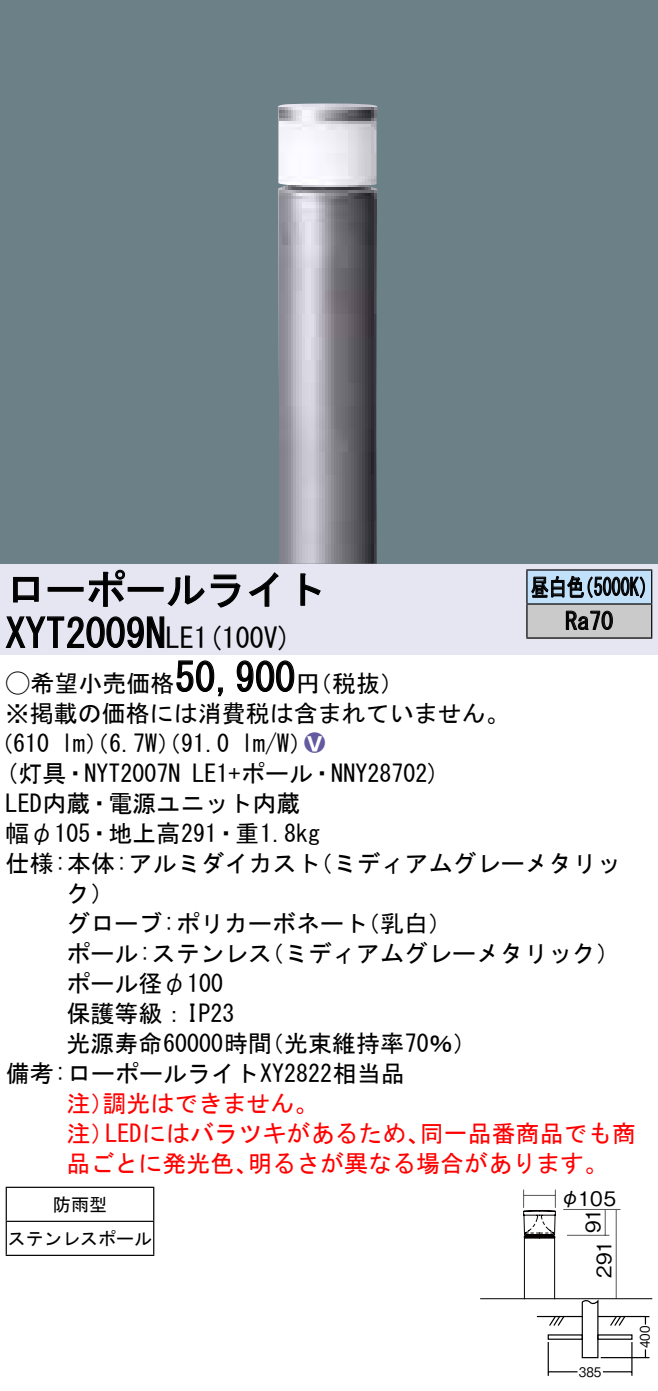
<style>
.page{position:relative;width:658px;height:1391px;background:#fff}
.page>*{position:absolute;margin:0;border:0;box-sizing:border-box;transform-origin:0 0}
.t1{font:40px "MS Gothic";color:#000}
.t2{font:28px "MS Gothic";color:#000}
.t3{font:24px/30px "MS Gothic";color:#000}
.t4{font:24px "MS Gothic";color:#f00}
.t5{font:24px/34px "MS Gothic";color:#000;scale:.75 1}
.t6{font:24px "Ford Classification 1";color:#635aa0}
.t7{font:20px "Gothic BBB Pro Medium 90 pv RKSJ H";color:#000}
.t8{font:18px/34px "MS Gothic";color:#000;text-align:center}
.t9{font:13.2px "Gothic BBB Pro Medium 90 pv RKSJ H";color:#000;scale:.9 1}
.s1{font-size:40px}
.s2{font-family:"Ford Classification 1"}
.s3{color:#fff}
</style>
<div class="page">
<div style="left:0;top:0;width:658px;height:564px;background:#6c8087"></div>
<img style="left:278px;top:103px;width:99px;height:461px">
<div style="left:0;top:564px;width:658px;height:90px;background:#e6e5f2"></div>
<svg style="left:13px;top:576px;width:26px;height:27px"></svg>
<div style="left:48px;top:587px;width:36px;height:5px;border:1px solid #000"></div>
<svg style="left:88px;top:569px;width:37px;height:38px"></svg>
<div style="left:128px;top:587px;width:36px;height:5px;border:1px solid #000"></div>
<svg style="left:167px;top:574px;width:73px;height:34px"></svg>
<svg style="left:249px;top:572px;width:29px;height:35px"></svg>
<svg style="left:300px;top:573px;width:21px;height:33px"></svg>
<svg style="left:5px;top:616px;width:160px;height:32px"></svg>
<svg style="left:176px;top:660px;width:47px;height:37px"></svg>
<svg style="left:236px;top:660px;width:59px;height:32px"></svg>
<hr style="left:6px;top:1187px;width:148px;height:1px;background:#000">
<hr style="left:6px;top:1188px;width:1px;height:33px;background:#000">
<hr style="left:153px;top:1188px;width:1px;height:33px;background:#000">
<hr style="left:6px;top:1221px;width:148px;height:1px;background:#000">
<hr style="left:6px;top:1222px;width:1px;height:33px;background:#000">
<hr style="left:153px;top:1222px;width:1px;height:33px;background:#000">
<hr style="left:6px;top:1255px;width:148px;height:1px;background:#000">
<div style="left:527px;top:570px;width:124px;height:34px;background:#c1e1fa"></div>
<div style="left:527px;top:604px;width:124px;height:34px;background:#cacaca"></div>
<hr style="left:526px;top:569px;width:126px;height:2px;background:#000">
<hr style="left:526px;top:571px;width:1px;height:32px;background:#000">
<hr style="left:651px;top:571px;width:1px;height:32px;background:#000">
<hr style="left:526px;top:603px;width:126px;height:2px;background:#000">
<hr style="left:526px;top:605px;width:1px;height:32px;background:#000">
<hr style="left:651px;top:605px;width:1px;height:32px;background:#000">
<hr style="left:526px;top:637px;width:126px;height:2px;background:#000">
<svg style="left:531px;top:575px;width:114px;height:23px"></svg>
<svg style="left:565px;top:610px;width:48px;height:20px"></svg>
<hr style="left:480px;top:1298px;width:172px;height:1px;background:#000">
<svg style="left:523px;top:1190px;width:103px;height:169px"></svg>
<hr style="left:537px;top:1316px;width:45px;height:1px;background:#000">
<hr style="left:598px;top:1316px;width:45px;height:1px;background:#000">
<div style="left:547px;top:1334px;width:36px;height:6px;border:1px solid #000"></div>
<div style="left:597px;top:1334px;width:35px;height:6px;border:1px solid #000"></div>
<hr style="left:600px;top:1357px;width:49px;height:1px;background:#000">
<svg style="left:644px;top:1349px;width:2px;height:8px"></svg>
<svg style="left:643px;top:1316px;width:6px;height:9px"></svg>
<hr style="left:631px;top:1342px;width:1px;height:34px;background:#000">
<hr style="left:547px;top:1342px;width:2px;height:34px;background:#000">
<hr style="left:548px;top:1371px;width:29px;height:2px;background:#000">
<svg style="left:603px;top:1371px;width:28px;height:1px"></svg>
<h1 class="t1" style="left:6px;top:569px;width:321px">ローポールライト</h1>
<p class="t2" style="left:146px;top:624px;width:147px"><span class="s1">N</span>LE (1 100 (V</p>
<h1 class="t1" style="left:6px;top:613px;width:142px">XYT2009</h1>
<h1 class="t1" style="left:175px;top:657px;width:121px">50,900</h1>
<p class="t3" style="left:6px;top:668px;width:505px"><span class="s2">A</span>希望小売価格<br>※掲載の価格には消費税は含まれていません。</p>
<p class="t6" style="left:304px;top:731px;width:22px">2<span class="s3">8</span></p>
<p class="t3" style="left:296px;top:668px;width:109px">（円税抜(</p>
<p class="t3" style="left:241px;top:728px;width:73px">l m (W/</p>
<p class="t3" style="left:-11px;top:728px;width:62px">（610</p>
<p class="t3" style="left:61px;top:728px;width:170px">lm）（6.7 ）（W 91.0</p>
<p class="t3" style="left:192px;top:758px;width:248px">LE1+ポール・NNY28702(</p>
<p class="t3" style="left:6px;top:758px;width:176px">(灯具・NYT2007N</p>
<p class="t3" style="left:6px;top:788px;width:296px">LED内蔵・電源ユニット内蔵</p>
<p class="t3" style="left:6px;top:818px;width:316px">幅φ105・地上高291・重1.8kg</p>
<p class="t5" style="left:565px;top:570px;width:65px;text-indent:-34px">昼白色<br>Ra70</p>
<p class="t5" style="left:575px;top:570px;width:109px">（5000 (K</p>
<p class="t3" style="left:309px;top:848px;width:314px">（ミディアムグレーメタリッ</p>
<p class="t3" style="left:66px;top:848px;width:256px;text-indent:-61px">仕様:本体:アルミダイカストク(</p>
<p class="t3" style="left:260px;top:908px;width:361px;text-indent:-193px">グローブ:ポリカーボネート<br>（ミディアムグレーメタリック(</p>
<p class="t3" style="left:356px;top:908px;width:97px">（乳白(</p>
<p class="t3" style="left:66px;top:938px;width:207px">ポール:ステンレス</p>
<p class="t3" style="left:66px;top:968px;width:158px">ポール径φ100</p>
<p class="t3" style="left:66px;top:998px;width:169px">保護等級：IP23</p>
<p class="t3" style="left:6px;top:1028px;width:400px;text-indent:61px">光源寿命60000時間<br>備考:ローポールライトXY2822相当品</p>
<p class="t4" style="left:102px;top:1091px;width:217px">調光はできません。</p>
<p class="t3" style="left:260px;top:1028px;width:218px">（光束維持率70％(</p>
<p class="t4" style="left:66px;top:1091px;width:49px">注）</p>
<p class="t4" style="left:66px;top:1121px;width:49px">注）</p>
<p class="t4" style="left:105px;top:1121px;width:326px">LEDにはバラツキがあるため、</p>
<p class="t4" style="left:420px;top:1121px;width:217px">同一品番商品でも商</p>
<p class="t4" style="left:66px;top:1151px;width:193px">品ごとに発光色、</p>
<p class="t8" style="left:8px;top:1187px;width:145px">防雨型<br>ステンレスポール</p>
<p class="t4" style="left:248px;top:1151px;width:362px">明るさが異なる場合があります。</p>
<p class="t7" style="left:560px;top:1182px;width:57px">φ105</p>
<p class="t7" style="left:577px;top:1233px;width:27px;rotate:-90deg">91</p>
<p class="t7" style="left:588px;top:1278px;width:39px;rotate:-90deg">291</p>
<p class="t9" style="left:579px;top:1362px;width:26px">385</p>
<p class="t9" style="left:634px;top:1348px;width:26px;rotate:-90deg">400</p>
</div>
